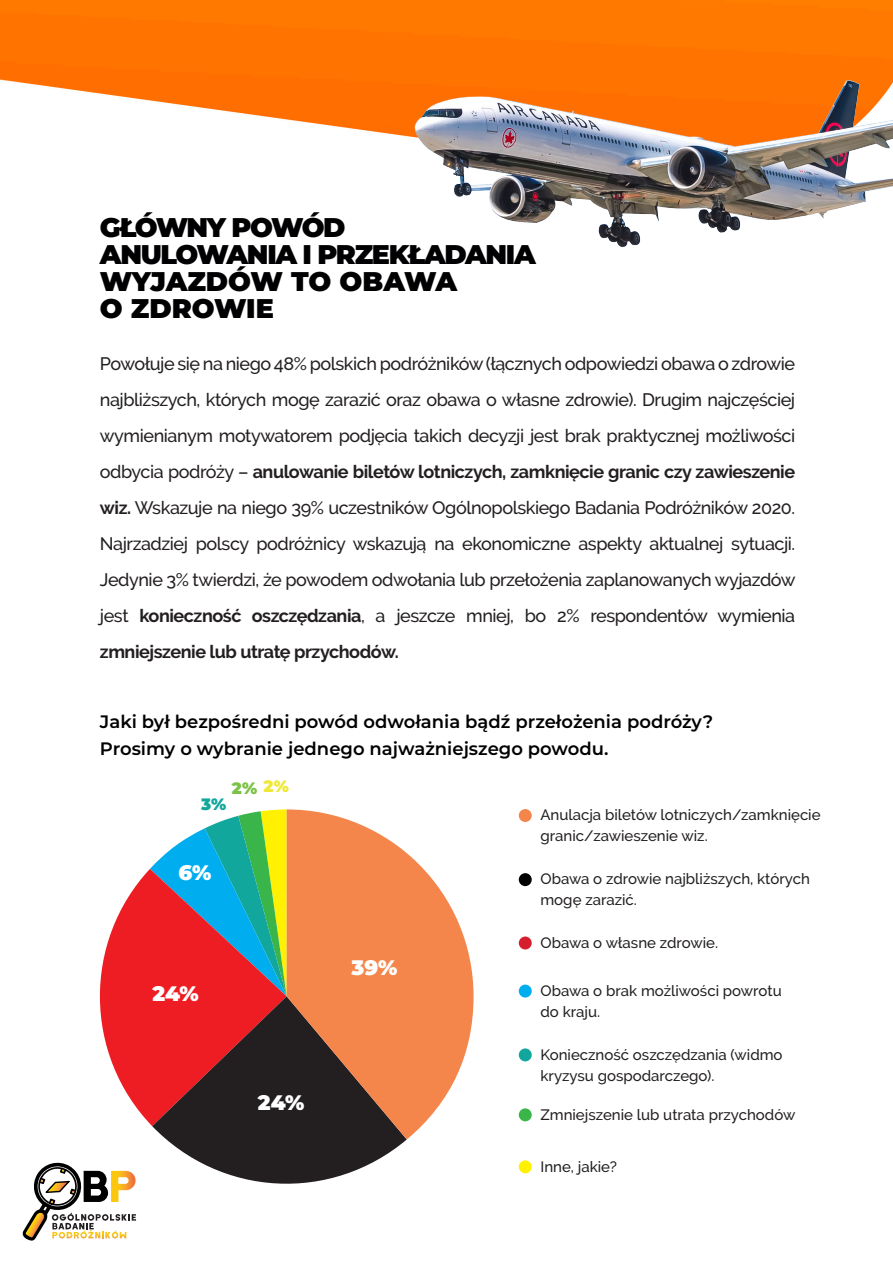
<style>
.page{position:relative;width:893px;height:1263px;background:#fff}
.page>*{position:absolute;margin:0;border:0;box-sizing:border-box;transform-origin:0 0}
.t1{font:900 27px/27px "Montserrat";letter-spacing:-.05em;color:#000002}
.t2{font:900 27px "Montserrat";color:#000002}
.t3{font:900 21px "Montserrat";color:#fff}
.t4{font:500 18px/36px "Raleway";letter-spacing:-.025em;color:#231f20;text-align:justify}
.t5{font:600 18px "Montserrat";color:#000002}
.t6{font:900 16.5px "Montserrat";color:#7bc247}
.t7{font:900 16.5px "Montserrat";color:#efe837}
.t8{font:900 16.5px "Montserrat";color:#12a79d}
.t9{font:500 15px/21px "Raleway";color:#231f20}
.s1{font-weight:700}
</style>
<div class="page">
<svg style="left:150px;top:809px;width:137px;height:60px"></svg>
<svg style="left:99px;top:869px;width:188px;height:257px;background:#ba6869"></svg>
<svg style="left:152px;top:996px;width:255px;height:188px;background:#7a3c3f"></svg>
<svg style="left:287px;top:809px;width:187px;height:330px;fill:#f5864b"></svg>
<img style="left:0;top:0;width:232px;height:112px">
<div style="left:519px;top:809px;width:13px;height:13px;background:#f5864b;border-radius:50%"></div>
<div style="left:519px;top:873px;width:13px;height:13px;background:#000002;border-radius:50%"></div>
<div style="left:519px;top:936px;width:13px;height:13px;background:#d61f2e;border-radius:50%"></div>
<div style="left:519px;top:984px;width:13px;height:13px;background:#00aeef;border-radius:50%"></div>
<div style="left:519px;top:1048px;width:13px;height:13px;background:#12a79d;border-radius:50%"></div>
<div style="left:519px;top:1108px;width:13px;height:13px;background:#3ab54a;border-radius:50%"></div>
<div style="left:519px;top:1160px;width:13px;height:13px;background:#fff101;border-radius:50%"></div>
<svg style="left:22px;top:1162px;width:114px;height:79px"></svg>
<img style="left:232px;top:0;width:661px;height:247px">
<p class="t1" style="left:100px;top:212px;width:437px">GŁÓWNY POWÓD<br>ANULOWANIA I PRZEKŁADANIA<br>WYJAZDÓW TO OBAWA</p>
<p class="t2" style="left:100px;top:288px;width:175px">O ZDROWIE</p>
<p class="t4" style="left:100px;top:345px;width:697px">Powołuje się na niego 48% polskich podróżników (łącznych odpowiedzi obawa o zdrowie najbliższych, których mogę zarazić oraz obawa o własne zdrowie). Drugim najczęściej wymienianym motywatorem podjęcia takich decyzji jest brak praktycznej możliwości odbycia podróży – <span class="s1">anulowanie biletów lotniczych, zamknięcie granic czy zawieszenie wiz.</span> Wskazuje na niego 39% uczestników Ogólnopolskiego Badania Podróżników 2020.<br>Najrzadziej polscy podróżnicy wskazują na ekonomiczne aspekty aktualnej sytuacji.<br>Jedynie 3% twierdzi, że powodem odwołania lub przełożenia zaplanowanych wyjazdów jest <span class="s1">konieczność oszczędzania</span>, a jeszcze mniej, bo 2% respondentów wymienia <span class="s1">zmniejszenie lub utratę przychodów.</span></p>
<p class="t5" style="left:100px;top:708px;width:615px">Jaki był bezpośredni powód odwołania bądź przełożenia podróży?</p>
<p class="t5" style="left:100px;top:735px;width:510px">Prosimy o wybranie jednego najważniejszego powodu.</p>
<p class="t6" style="left:232px;top:775px;width:27px">2%</p>
<p class="t7" style="left:264px;top:773px;width:27px">2%</p>
<p class="t8" style="left:201px;top:791px;width:27px">3%</p>
<p class="t3" style="left:179px;top:857px;width:34px">6%</p>
<p class="t3" style="left:153px;top:977px;width:48px">24%</p>
<p class="t3" style="left:258px;top:1087px;width:48px">24%</p>
<p class="t3" style="left:351px;top:952px;width:48px">39%</p>
<p class="t9" style="left:540px;top:804px;width:282px">Anulacja biletów lotniczych/zamknięcie granic/zawieszenie wiz.</p>
<p class="t9" style="left:540px;top:868px;width:271px">Obawa o zdrowie najbliższych, których mogę zarazić.</p>
<p class="t9" style="left:540px;top:932px;width:179px">Obawa o własne zdrowie.</p>
<p class="t9" style="left:540px;top:980px;width:243px">Obawa o brak możliwości powrotu do kraju.</p>
<p class="t9" style="left:540px;top:1044px;width:244px">Konieczność oszczędzania (widmo kryzysu gospodarczego).</p>
<p class="t9" style="left:540px;top:1104px;width:256px">Zmniejszenie lub utrata przychodów</p>
<p class="t9" style="left:540px;top:1156px;width:78px">Inne, jakie?</p>
</div>
